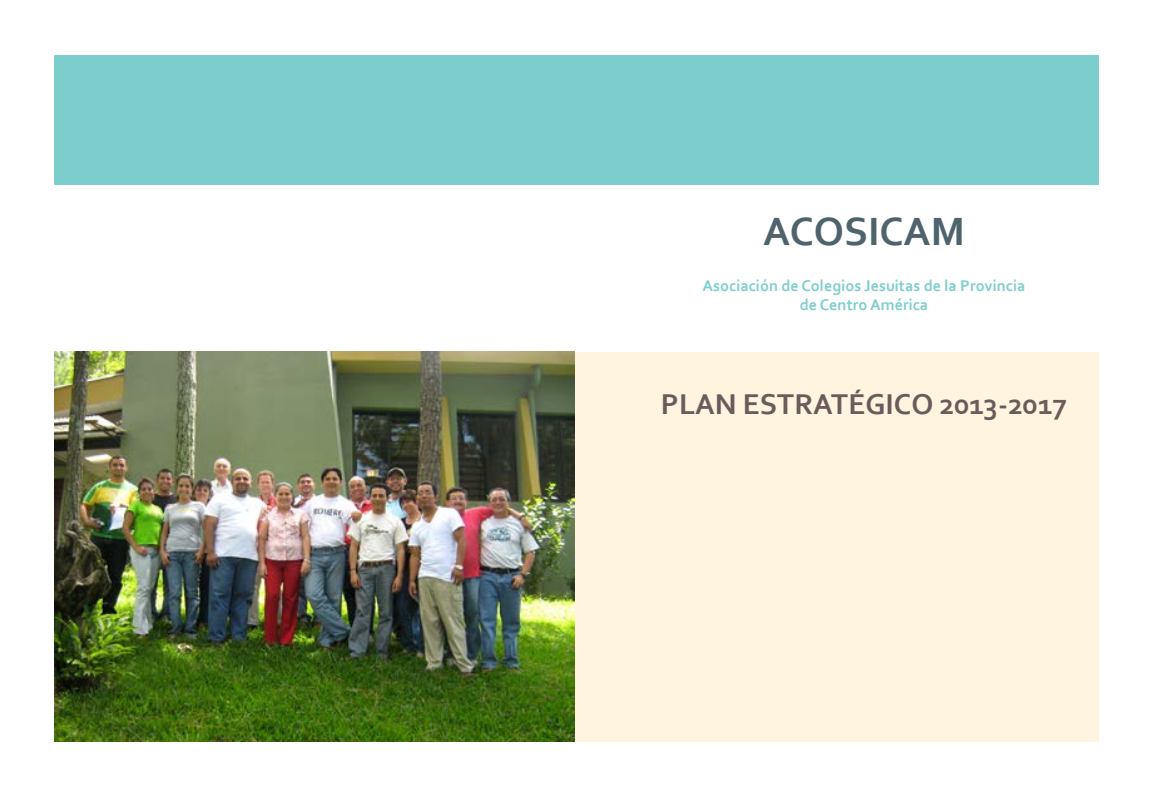
<style>
.page{position:relative;width:1152px;height:798px;background:#fff}
.page>*{position:absolute;margin:0;border:0;box-sizing:border-box;transform-origin:0 0}
.t1{font:700 41.25px "Corbel";color:#4e636c}
.t2{font:700 30px "Corbel";color:#6c5b5b}
.t3{font:700 16.25px/19.5px "Corbel";color:#7ccecd;text-align:center}
</style>
<div class="page">
<div style="left:54px;top:55px;width:1044px;height:686px;background:#fff4df"></div>
<div style="left:54px;top:181px;width:1044px;height:170px;background:#fff"></div>
<img style="left:55px;top:351px;width:520px;height:390px">
<div style="left:54px;top:55px;width:1044px;height:129px;background:#7ccecd"></div>
<h1 class="t1" style="left:763px;top:205px;width:203px">ACOSICAM</h1>
<p class="t3" style="left:702px;top:275px;width:324px">Asociación de Colegios Jesuitas de la Provincia de Centro América</p>
<h2 class="t2" style="left:661px;top:385px;width:407px">PLAN ESTRATÉGICO 2013-2017</h2>
</div>
